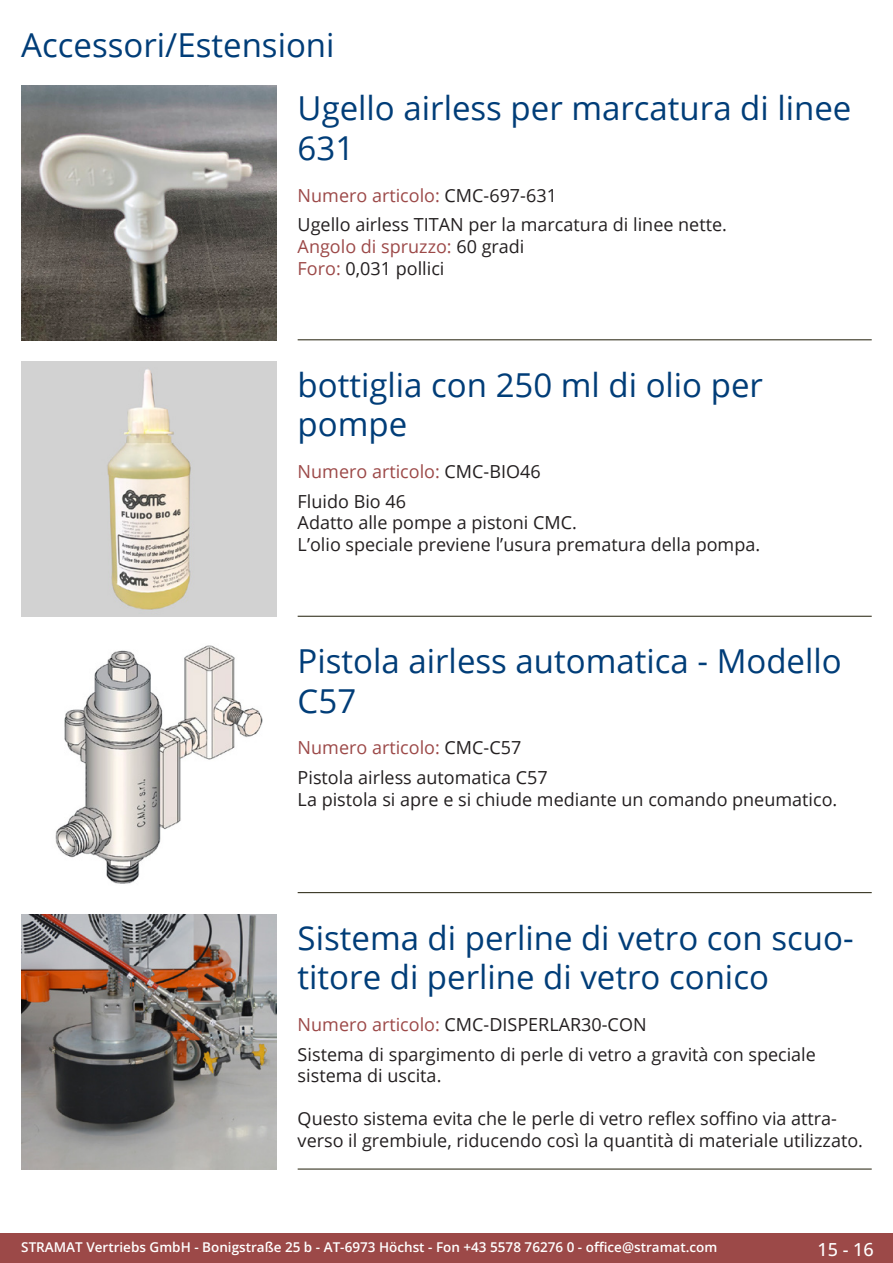
<style>
.page{position:relative;width:893px;height:1263px;background:#fff}
.page>*{position:absolute;margin:0;border:0;box-sizing:border-box;transform-origin:0 0}
.Produkttitel{font:33px/39.6px "Open Sans";color:#003d78}
.RastTitel{font:33px "Open Sans";color:#003d78}
.Beschreibung_Text{font:18px/21.6px "Open Sans";color:#231f20}
.TechDaten_Überschrif{font:18px "Open Sans";color:#9c4948}
.TechDaten_Überschrif-2{font:18px "Open Sans";color:#231f20}
.t1{font:500 18px "Open Sans";color:#fff}
.t2{font:600 13.5px "Open Sans";color:#fff}
.s1{color:#231f20}
.s2{color:#9c4948}
</style>
<div class="page">
<div style="left:0;top:1233px;width:893px;height:30px;background:#9c4948"></div>
<hr style="left:298px;top:340px;width:574px;height:1px;background:#201d08">
<hr style="left:298px;top:616px;width:574px;height:1px;background:#201d08">
<hr style="left:298px;top:892px;width:574px;height:1px;background:#201d08">
<hr style="left:298px;top:1169px;width:574px;height:1px;background:#201d08">
<img style="left:21px;top:85px;width:255px;height:255px">
<img style="left:21px;top:361px;width:255px;height:256px">
<img style="left:55px;top:645px;width:208px;height:239px">
<img style="left:21px;top:914px;width:255px;height:255px">
<p class="RastTitel" style="left:21px;top:22px;width:315px">Accessori/Estensioni</p>
<p class="Produkttitel" style="left:298px;top:88px;width:555px">Ugello airless per marcatura di linee<br>631</p>
<p class="TechDaten_Überschrif" style="left:298px;top:183px;width:261px">Numero articolo: <span class="s1">CMC-697-631</span></p>
<p class="Beschreibung_Text" style="left:298px;top:214px;width:431px">Ugello airless TITAN per la marcatura di linee nette.<br><span class="s2">Angolo di spruzzo:</span> 60 gradi<br><span class="s2">Foro:</span> 0,031 pollici</p>
<p class="Produkttitel" style="left:298px;top:364px;width:467px">bottiglia con 250 ml di olio per pompe</p>
<p class="TechDaten_Überschrif" style="left:298px;top:459px;width:245px">Numero articolo: <span class="s1">CMC-BIO46</span></p>
<p class="Beschreibung_Text" style="left:298px;top:490px;width:464px">Fluido Bio 46<br>Adatto alle pompe a pistoni CMC.<br>L’olio speciale previene l’usura prematura della pompa.</p>
<p class="Produkttitel" style="left:298px;top:640px;width:546px">Pistola airless automatica - Modello<br>C57</p>
<p class="TechDaten_Überschrif" style="left:298px;top:735px;width:225px">Numero articolo: <span class="s1">CMC-C57</span></p>
<p class="Beschreibung_Text" style="left:298px;top:766px;width:541px">Pistola airless automatica C57<br>La pistola si apre e si chiude mediante un comando pneumatico.</p>
<p class="Produkttitel" style="left:298px;top:917px;width:555px">Sistema di perline di vetro con scuo&shy;titore di perline di vetro conico</p>
<p class="TechDaten_Überschrif-2" style="left:298px;top:1012px;width:350px"><span class="s2">Numero articolo:</span> CMC-DISPERLAR30-CON</p>
<p class="Beschreibung_Text" style="left:298px;top:1043px;width:520px">Sistema di spargimento di perle di vetro a gravità con speciale sistema di uscita.</p>
<p class="Beschreibung_Text" style="left:298px;top:1107px;width:567px">Questo sistema evita che le perle di vetro reflex soffino via attra&shy;verso il grembiule, riducendo così la quantità di materiale utilizzato.</p>
<p class="t2" style="left:21px;top:1238px;width:698px">STRAMAT Vertriebs GmbH - Bonigstraße 25 b - AT-6973 Höchst - Fon +43 5578 76276 0 - office@stramat.com</p>
<p class="t1" style="left:817px;top:1237px;width:58px">15 - 16</p>
</div>
